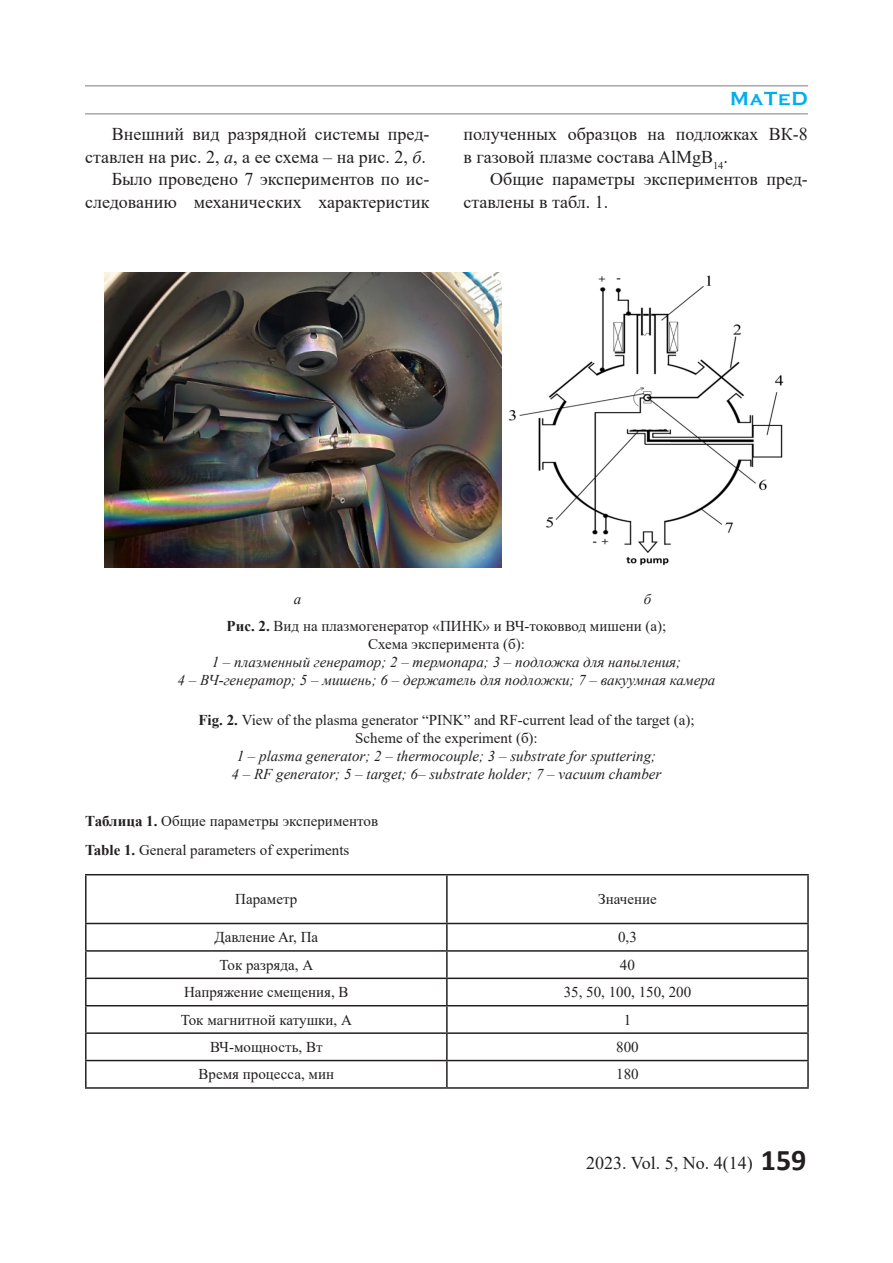
<style>
.page{position:relative;width:893px;height:1263px;background:#fff}
.page>*{position:absolute;margin:0;border:0;box-sizing:border-box;transform-origin:0 0}
.t1{font:700 19.5px "Copperplate Gothic";letter-spacing:.04em;color:#00aeef}
.t2{font:18px/22.5px "Times New Roman";color:#231f20;text-align:right}
.t3{font:italic 15px/18px "Times New Roman";color:#231f20;text-align:center}
.t4{font:15px "Times New Roman";color:#231f20}
.s1{font-style:italic}
.s2{font-weight:700;font-style:normal}
.s3{font-style:normal}
.s4{font-weight:700}
.s5{font-family:"Calibri";font-weight:700;font-size:30px}
</style>
<div class="page">
<hr style="left:85px;top:113px;width:723px;height:2px;background:#a8a9ad">
<hr style="left:85px;top:85px;width:723px;height:2px;background:#a8a9ad">
<img style="left:105px;top:272px;width:679px;height:296px">
<hr style="left:85px;top:874px;width:362px;height:1px;background:#231f20">
<hr style="left:85px;top:875px;width:2px;height:48px;background:#231f20">
<hr style="left:447px;top:874px;width:362px;height:1px;background:#231f20">
<hr style="left:446px;top:875px;width:2px;height:48px;background:#231f20">
<hr style="left:807px;top:875px;width:2px;height:48px;background:#231f20">
<hr style="left:85px;top:923px;width:362px;height:1px;background:#231f20">
<hr style="left:85px;top:924px;width:2px;height:26px;background:#231f20">
<hr style="left:447px;top:923px;width:362px;height:1px;background:#231f20">
<hr style="left:446px;top:924px;width:2px;height:26px;background:#231f20">
<hr style="left:807px;top:924px;width:2px;height:26px;background:#231f20">
<hr style="left:85px;top:950px;width:362px;height:2px;background:#231f20">
<hr style="left:85px;top:952px;width:2px;height:25px;background:#231f20">
<hr style="left:447px;top:950px;width:362px;height:2px;background:#231f20">
<hr style="left:446px;top:952px;width:2px;height:25px;background:#231f20">
<hr style="left:807px;top:952px;width:2px;height:25px;background:#231f20">
<hr style="left:85px;top:977px;width:362px;height:2px;background:#231f20">
<hr style="left:85px;top:979px;width:2px;height:26px;background:#231f20">
<hr style="left:447px;top:977px;width:362px;height:2px;background:#231f20">
<hr style="left:446px;top:979px;width:2px;height:26px;background:#231f20">
<hr style="left:807px;top:979px;width:2px;height:26px;background:#231f20">
<hr style="left:85px;top:1005px;width:362px;height:1px;background:#231f20">
<hr style="left:85px;top:1006px;width:2px;height:26px;background:#231f20">
<hr style="left:447px;top:1005px;width:362px;height:1px;background:#231f20">
<hr style="left:446px;top:1006px;width:2px;height:26px;background:#231f20">
<hr style="left:807px;top:1006px;width:2px;height:26px;background:#231f20">
<hr style="left:85px;top:1032px;width:362px;height:2px;background:#231f20">
<hr style="left:85px;top:1034px;width:2px;height:26px;background:#231f20">
<hr style="left:447px;top:1032px;width:362px;height:2px;background:#231f20">
<hr style="left:446px;top:1034px;width:2px;height:26px;background:#231f20">
<hr style="left:807px;top:1034px;width:2px;height:26px;background:#231f20">
<hr style="left:85px;top:1060px;width:362px;height:1px;background:#231f20">
<hr style="left:85px;top:1061px;width:2px;height:26px;background:#231f20">
<hr style="left:447px;top:1060px;width:362px;height:1px;background:#231f20">
<hr style="left:446px;top:1061px;width:2px;height:26px;background:#231f20">
<hr style="left:807px;top:1061px;width:2px;height:26px;background:#231f20">
<hr style="left:85px;top:1087px;width:362px;height:2px;background:#231f20">
<hr style="left:447px;top:1087px;width:362px;height:2px;background:#231f20">
<p class="t2" style="left:85px;top:122px;width:346px">Внешний вид разрядной системы пред&shy;ставлен на рис. 2, <span class="s1">а</span>, а ее схема – на рис. 2, <span class="s1">б</span>.</p>
<p class="t2" style="left:85px;top:167px;width:346px">Было проведено 7 экспериментов по ис&shy;следованию механических характеристик</p>
<h1 class="t1" style="left:730px;top:88px;width:79px">MaTeD</h1>
<p class="t2" style="left:463px;top:122px;width:346px;text-align:left">полученных образцов на подложках ВК-8 в газовой плазме состава AlMgB<sub>14</sub>.</p>
<p class="t2" style="left:463px;top:167px;width:346px;text-align:left;text-indent:27px">Общие параметры экспериментов пред&shy;ставлены в табл. 1.</p>
<p class="t3" style="left:294px;top:590px;width:9px">а</p>
<p class="t3" style="left:644px;top:590px;width:9px">б</p>
<p class="t3" style="left:178px;top:616px;width:539px"><span class="s2">Рис. 2.</span> <span class="s3">Вид на плазмогенератор «ПИНК» и ВЧ-токоввод мишени (а);<br>Схема эксперимента (б):<br></span>1 – плазменный генератор; 2 – термопара; 3 – подложка для напыления;<br>4 – ВЧ-генератор; 5 – мишень; 6 – держатель для подложки; 7 – вакуумная камера</p>
<p class="t3" style="left:198px;top:710px;width:498px"><span class="s2">Fig. 2.</span> <span class="s3">View of the plasma generator “PINK” and RF-current lead of the target (a); Scheme of the experiment (б):<br></span>1 – plasma generator; 2 – thermocouple; 3 – substrate for sputtering;<br>4 – RF generator; 5 – target; 6– substrate holder; 7 – vacuum chamber</p>
<p class="t4" style="left:85px;top:810px;width:295px"><span class="s4">Таблица 1.</span> Общие параметры экспериментов</p>
<p class="t4" style="left:85px;top:840px;width:266px"><span class="s4">Table 1.</span> General parameters of experiments</p>
<p class="t4" style="left:235px;top:889px;width:64px">Параметр</p>
<p class="t4" style="left:598px;top:889px;width:60px">Значение</p>
<p class="t4" style="left:214px;top:927px;width:105px">Давление Ar, Па</p>
<p class="t4" style="left:618px;top:927px;width:20px">0,3</p>
<p class="t4" style="left:219px;top:954px;width:95px">Ток разряда, А</p>
<p class="t4" style="left:620px;top:954px;width:16px">40</p>
<p class="t4" style="left:184px;top:982px;width:166px">Напряжение смещения, В</p>
<p class="t4" style="left:564px;top:982px;width:129px">35, 50, 100, 150, 200</p>
<p class="t4" style="left:181px;top:1009px;width:173px">Ток магнитной катушки, А</p>
<p class="t4" style="left:624px;top:1009px;width:9px">1</p>
<p class="t4" style="left:210px;top:1036px;width:114px">ВЧ-мощность, Вт</p>
<p class="t4" style="left:616px;top:1036px;width:24px">800</p>
<p class="t4" style="left:199px;top:1064px;width:137px">Время процесса, мин</p>
<p class="t4" style="left:616px;top:1064px;width:24px">180</p>
<p class="t2" style="left:586px;top:1151px;width:222px">2023. Vol. 5, No. 4(14) <span class="s5">159</span></p>
</div>
